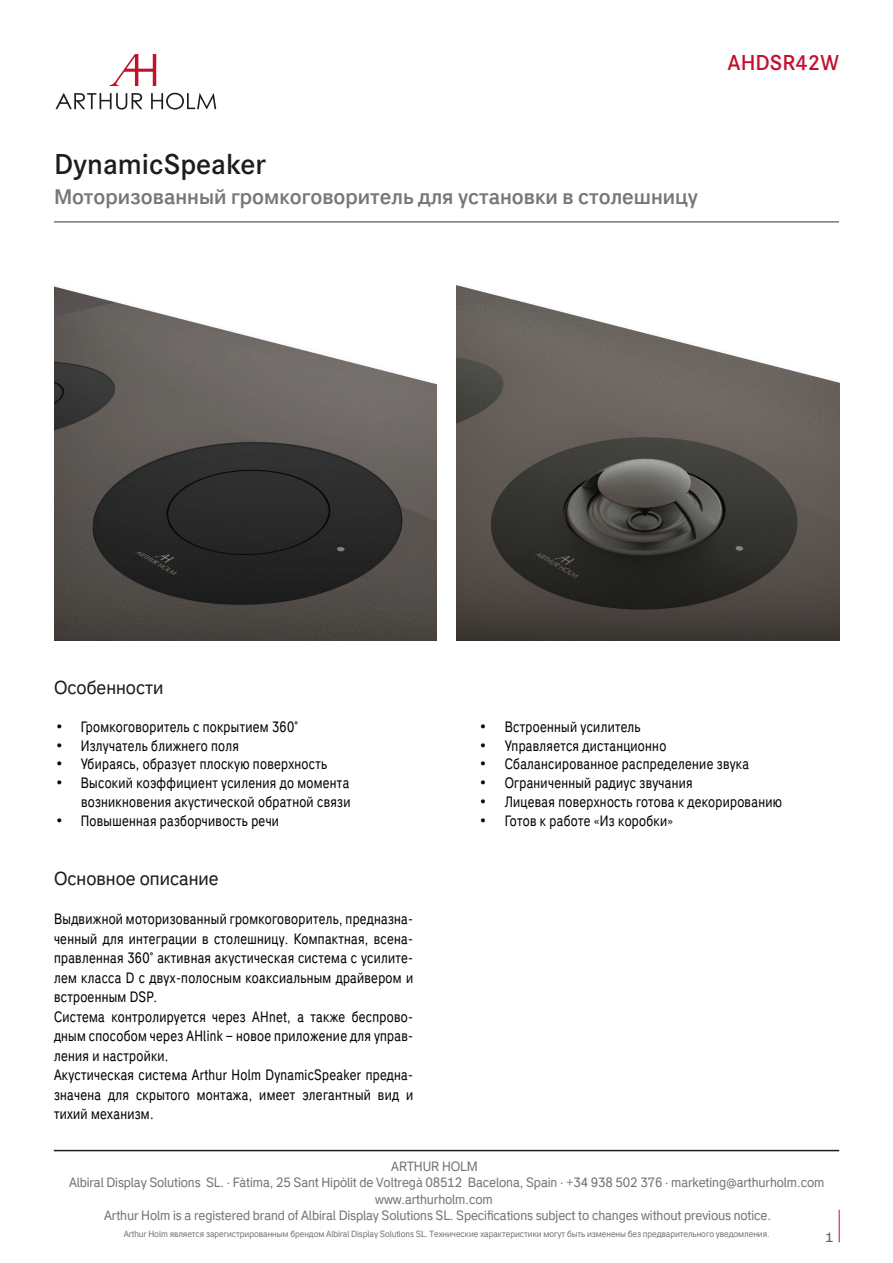
<style>
.page{position:relative;width:893px;height:1263px;background:#fff}
.page>*{position:absolute;margin:0;border:0;box-sizing:border-box;transform-origin:0 0}
.t1{font:600 30px "Corporate S";color:#201c1d}
.t2{font:600 22.5px "Corporate S";color:#c3102f}
.t3{font:500 21px "Studio Sans";color:#76777b;scale:.93 1}
.t4{font:18.75px "Studio Sans";color:#201c1d;scale:.93 1}
.t5{font:15px/19.5px "Studio Sans";letter-spacing:.025em;color:#040503;text-align:right;scale:.8 1}
.t6{font:13.5px "Studio Sans";letter-spacing:-.01em;color:#76777b;scale:.92 1}
.t7{font:13.5px "Studio Sans";color:#616365}
.t8{font:9px "Studio Sans";letter-spacing:-.01em;color:#76777b;scale:.92 1}
.s1{font-size:19.5px}
</style>
<div class="page">
<hr style="left:839px;top:1210px;width:1px;height:32px;background:#c3102f">
<hr style="left:54px;top:1150px;width:785px;height:1px;background:#201c1d">
<svg style="left:55px;top:93px;width:87px;height:17px"></svg>
<svg style="left:151px;top:93px;width:65px;height:17px"></svg>
<svg style="left:110px;top:54px;width:46px;height:32px"></svg>
<hr style="left:54px;top:221px;width:785px;height:2px;background:#76777b">
<img style="left:54px;top:286px;width:383px;height:354px">
<img style="left:456px;top:285px;width:383px;height:355px">
<h2 class="t2" style="left:728px;top:48px;width:113px">AHDSR42W</h2>
<h1 class="t1" style="left:54px;top:144px;width:214px">DynamicSpeaker</h1>
<h3 class="t3" style="left:54px;top:185px;width:694px">Моторизованный громкоговоритель для установки в столешницу</h3>
<p class="t4" style="left:54px;top:676px;width:119px">Особенности</p>
<p class="t5" style="left:54px;top:717px;width:307px"><span class="s1">•</span> Громкоговоритель с покрытием 360°</p>
<p class="t5" style="left:54px;top:736px;width:233px"><span class="s1">•</span> Излучатель ближнего поля</p>
<p class="t5" style="left:54px;top:754px;width:343px"><span class="s1">•</span> Убираясь, образует плоскую поверхность</p>
<p class="t5" style="left:54px;top:774px;width:372px;line-height:18.8px"><span class="s1">•</span> Высокий коэффициент усиления до момента возникновения акустической обратной связи</p>
<p class="t5" style="left:54px;top:811px;width:283px"><span class="s1">•</span> Повышенная разборчивость речи</p>
<p class="t4" style="left:54px;top:868px;width:179px">Основное описание</p>
<p class="t5" style="left:54px;top:909px;width:450px;text-align:left">Выдвижной моторизованный громкоговоритель, предназна&shy;ченный для интеграции в столешницу. Компактная, всена&shy;правленная 360° активная акустическая система с усилите&shy;лем класса D с двух-полосным коаксиальным драйвером и встроенным DSP.<br>Система контролируется через AHnet, а также беспрово&shy;дным способом через AHlink – новое приложение для управ&shy;ления и настройки.<br>Акустическая система Arthur Holm DynamicSpeaker предна&shy;значена для скрытого монтажа, имеет элегантный вид и тихий механизм.</p>
<p class="t5" style="left:478px;top:717px;width:205px"><span class="s1">•</span> Встроенный усилитель</p>
<p class="t5" style="left:478px;top:736px;width:237px"><span class="s1">•</span> Управляется дистанционно</p>
<p class="t5" style="left:478px;top:754px;width:340px"><span class="s1">•</span> Сбалансированное распределение звука</p>
<p class="t5" style="left:478px;top:773px;width:270px"><span class="s1">•</span> Ограниченный радиус звучания</p>
<p class="t5" style="left:478px;top:792px;width:381px"><span class="s1">•</span> Лицевая поверхность готова к декорированию</p>
<p class="t5" style="left:478px;top:811px;width:246px"><span class="s1">•</span> Готов к работе «Из коробки»</p>
<p class="t6" style="left:391px;top:1158px;width:95px">ARTHUR HOLM</p>
<p class="t6" style="left:69px;top:1175px;width:823px">Albiral Display Solutions SL. · Fàtima, 25 Sant Hipòlit de Voltregà 08512 Bacelona, Spain · +34 938 502 376 · marketing@arthurholm.com</p>
<p class="t6" style="left:375px;top:1191px;width:129px">www.arthurholm.com</p>
<p class="t6" style="left:104px;top:1208px;width:726px">Arthur Holm is a registered brand of Albiral Display Solutions SL. Specifications subject to changes without previous notice.</p>
<p class="t8" style="left:124px;top:1228px;width:703px">Arthur Holm является зарегистрированным брендом Albiral Display Solutions SL. Технические характеристики могут быть изменены без предварительного уведомления.</p>
<p class="t7" style="left:825px;top:1230px;width:10px">1</p>
</div>
